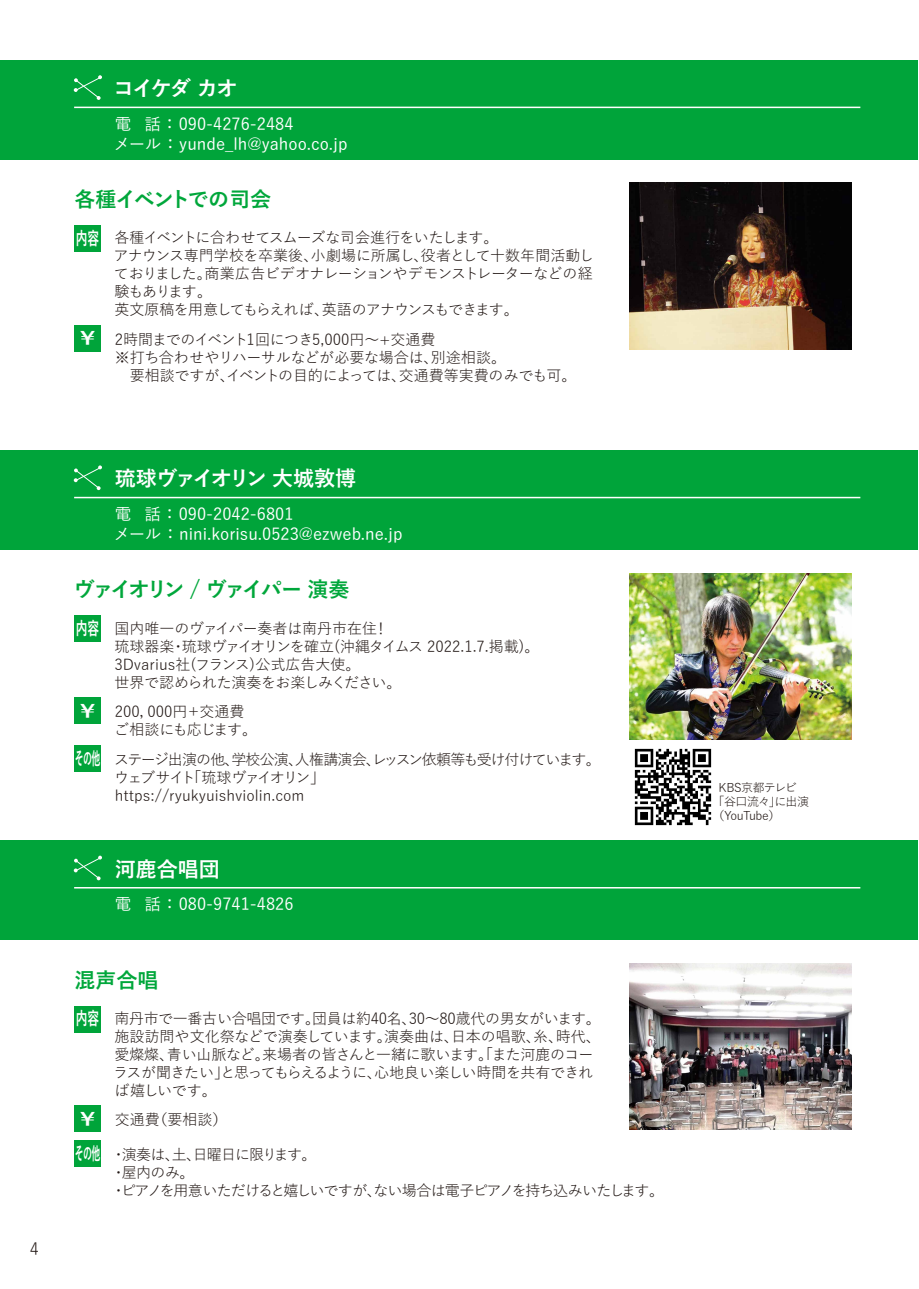
<style>
.page{position:relative;width:919px;height:1289px;background:#fff}
.page>*{position:absolute;margin:0;border:0;box-sizing:border-box;transform-origin:0 0}
.t1{font:700 21px "Yu Gothic";letter-spacing:-.125em;color:#00a73b}
.t2{font:700 21px "Yu Gothic";letter-spacing:-.07em;color:#fff}
.t3{font:700 21px "Yu Gothic";letter-spacing:-.045em;color:#fff}
.t4{font:700 21px "Yu Gothic";letter-spacing:-.06em;color:#00a73b}
.t5{font:700 21px "Yu Gothic";letter-spacing:-.085em;color:#00a73b}
.t6{font:700 18px "Yu Gothic";letter-spacing:-.08em;color:#fff;scale:.5 1}
.t7{font:700 18px "Yu Gothic";letter-spacing:-.08em;color:#fff;scale:.65 1}
.t8{font:500 16.5px/19.8px "Yu Gothic";color:#fff}
.t9{font:16.5px "Yu Gothic";color:#221815}
.t10{font:15px/18px "Yu Gothic";letter-spacing:-.035em;color:#221815}
.t11{font:15px/18px "Yu Gothic";letter-spacing:-.005em;color:#221815}
.t12{font:15px/18px "Yu Gothic";letter-spacing:-.01em;color:#221815}
.t13{font:15px/18px "Yu Gothic";letter-spacing:-.055em;color:#221815}
.t14{font:15px/18px "Yu Gothic";letter-spacing:-.065em;color:#221815}
.t15{font:15px/18px "Yu Gothic";color:#221815}
.t16{font:12px/14.4px "Yu Gothic";letter-spacing:-.04em;color:#221815}
.s1{font-weight:700;font-size:18px;color:#fff}
</style>
<div class="page">
<div style="left:74px;top:745px;width:27px;height:26px;background:#00a43a"></div>
<div style="left:0;top:450px;width:917px;height:99px;background:#00a43a"></div>
<svg style="left:74px;top:465px;width:28px;height:25px"></svg>
<hr style="left:74px;top:497px;width:786px;height:1px;background:#fff">
<div style="left:74px;top:615px;width:27px;height:27px;background:#00a43a"></div>
<img style="left:629px;top:573px;width:222px;height:166px">
<div style="left:74px;top:697px;width:27px;height:26px;background:#00a43a"></div>
<div style="left:0;top:60px;width:917px;height:99px;background:#00a43a"></div>
<svg style="left:74px;top:75px;width:28px;height:25px"></svg>
<hr style="left:74px;top:107px;width:786px;height:1px;background:#fff">
<div style="left:74px;top:225px;width:27px;height:27px;background:#00a43a"></div>
<div style="left:74px;top:325px;width:27px;height:26px;background:#00a43a"></div>
<img style="left:629px;top:183px;width:222px;height:166px">
<div style="left:74px;top:1139px;width:27px;height:27px;background:#00a43a"></div>
<div style="left:0;top:840px;width:917px;height:99px;background:#00a43a"></div>
<svg style="left:74px;top:855px;width:28px;height:25px"></svg>
<hr style="left:74px;top:887px;width:786px;height:1px;background:#fff">
<div style="left:74px;top:1005px;width:27px;height:27px;background:#00a43a"></div>
<img style="left:629px;top:963px;width:222px;height:166px">
<div style="left:74px;top:1105px;width:27px;height:26px;background:#00a43a"></div>
<img style="left:634px;top:748px;width:78px;height:78px">
<p class="t9" style="left:30px;top:1234px;width:11px">4</p>
<h1 class="t3" style="left:113px;top:77px;width:125px">コイケダ カオ</h1>
<p class="t8" style="left:114px;top:112px;width:235px">電 話 ： 090-4276-2484<br>メール ： yunde_lh@yahoo.co.jp</p>
<h1 class="t4" style="left:74px;top:188px;width:198px">各種イベントでの司会</h1>
<p class="t10" style="left:114px;top:227px;width:482px">各種イベントに合わせてスムーズな司会進行をいたします。<br>アナウンス専門学校を卒業後、小劇場に所属し、役者として十数年間活動しておりました。商業広告ビデオナレーションやデモンストレーターなどの経験もあります。<br>英文原稿を用意してもらえれば、英語のアナウンスもできます。</p>
<p class="t7" style="left:76px;top:228px;width:38px">内容</p>
<p class="t12" style="left:115px;top:328px;width:463px;text-indent:-38px"><span class="s1">￥</span> 2時間までのイベント1回につき5,000円～+交通費<br>※打ち合わせやリハーサルなどが必要な場合は、別途相談。<br>　要相談ですが、イベントの目的によっては、交通費等実費のみでも可。</p>
<h1 class="t2" style="left:115px;top:467px;width:243px">琉球ヴァイオリン 大城敦博</h1>
<p class="t8" style="left:114px;top:502px;width:290px">電 話 ： 090-2042-6801<br>メール ： nini.korisu.0523@ezweb.ne.jp</p>
<h1 class="t1" style="left:74px;top:578px;width:277px">ヴァイオリン / ヴァイパー 演奏</h1>
<p class="t11" style="left:114px;top:617px;width:426px">国内唯一のヴァイパー奏者は南丹市在住！<br>琉球器楽・琉球ヴァイオリンを確立(沖縄タイムス 2022.1.7.掲載)。<br>3Dvarius社(フランス)公式広告大使。<br>世界で認められた演奏をお楽しみください。</p>
<p class="t7" style="left:76px;top:618px;width:38px">内容</p>
<p class="t15" style="left:114px;top:700px;width:145px;text-indent:-38px"><span class="s1">￥</span> 200，000円＋交通費ご相談にも応じます。</p>
<p class="t6" style="left:75px;top:748px;width:53px">その他</p>
<p class="t13" style="left:114px;top:748px;width:488px">ステージ出演の他、学校公演、人権講演会、レッスン依頼等も受け付けています。ウェブサイト「琉球ヴァイオリン」<br>https://ryukyuishviolin.com</p>
<h1 class="t3" style="left:115px;top:857px;width:106px">河鹿合唱団</h1>
<p class="t8" style="left:115px;top:892px;width:180px">電 話 ： 080-9741-4826</p>
<h1 class="t5" style="left:74px;top:968px;width:85px">混声合唱</h1>
<p class="t10" style="left:113px;top:1007px;width:489px">南丹市で一番古い合唱団です。団員は約40名、30～80歳代の男女がいます。施設訪問や文化祭などで演奏しています。演奏曲は、日本の唱歌、糸、時代、愛燦燦、青い山脈など。来場者の皆さんと一緒に歌います。「また河鹿のコーラスが聞きたい」と思ってもらえるように、心地良い楽しい時間を共有できれば嬉しいです。</p>
<p class="t7" style="left:76px;top:1008px;width:38px">内容</p>
<p class="t10" style="left:76px;top:1108px;width:152px"><span class="s1">￥</span> 交通費（要相談）</p>
<p class="t6" style="left:75px;top:1142px;width:53px">その他</p>
<p class="t14" style="left:111px;top:1143px;width:554px">・演奏は、土、日曜日に限ります。<br>・屋内のみ。<br>・ピアノを用意いただけると嬉しいですが、ない場合は電子ピアノを持ち込みいたします。</p>
<p class="t16" style="left:712px;top:778px;width:98px;text-indent:6px">KBS京都テレビ「谷口流々」に出演（YouTube）</p>
</div>
